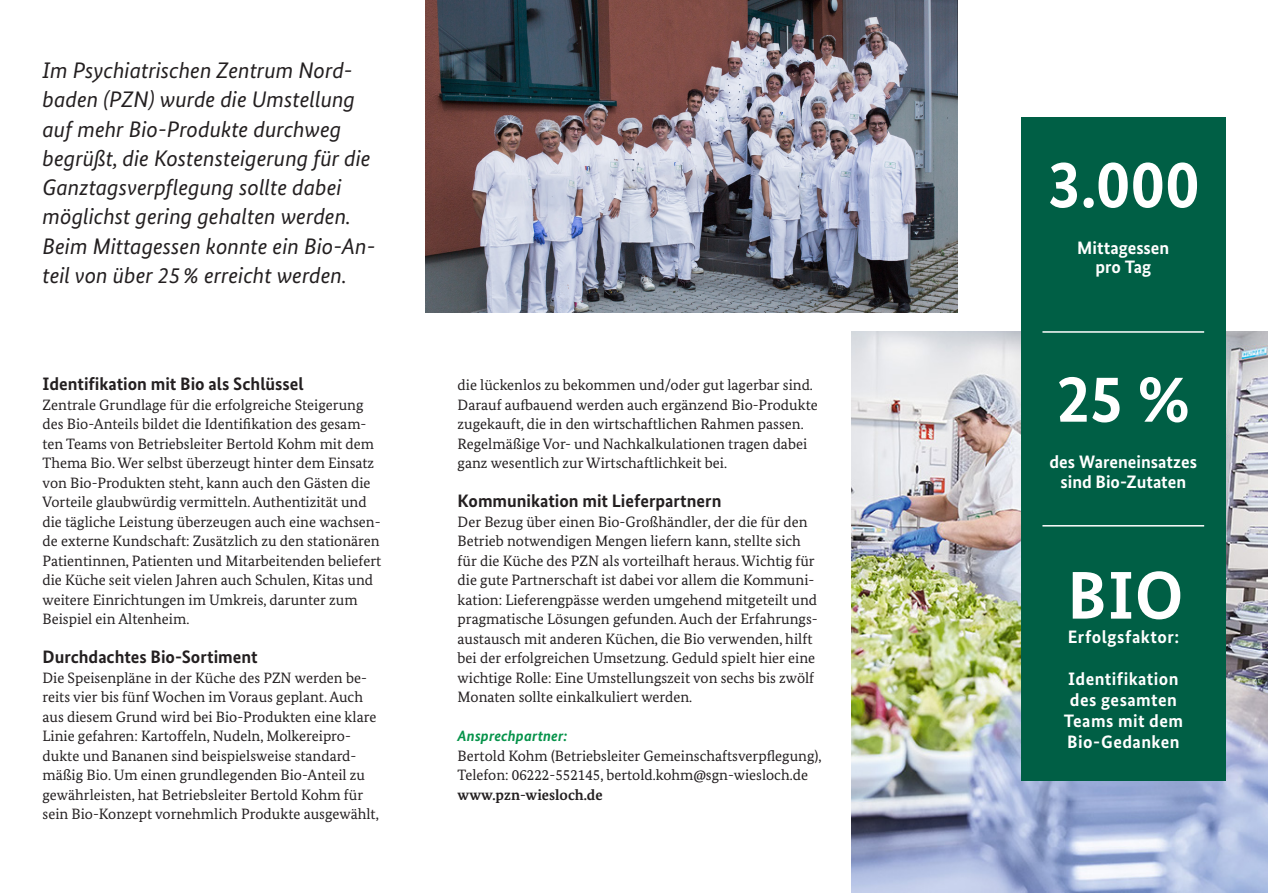
<style>
.page{position:relative;width:1268px;height:893px;background:#fff}
.page>*{position:absolute;margin:0;border:0;box-sizing:border-box;transform-origin:0 0}
.Fließtext{font:700 67.5px "Bundes Sans";color:#fff}
.Impressum_Überschrift{font:700 67.5px "Bundes Sans";color:#fff}
.Anlauftext_1{font:italic 22.5px/29.2px "Bundes Sans";color:#231f20}
.Impressum_Überschrift-2{font:700 18px/21px "Bundes Sans";letter-spacing:.025em;color:#fff;text-align:center}
.Überschrift_4{font:700 18px "Bundes Sans";color:#231f20}
.Überschrift_4-2{font:700 18px/19.5px "Bundes Sans";color:#fff;text-align:center}
.Fließtext-2{font:700 18px "Bundes Sans";color:#231f20}
.Fließtext-3{font:15px/19.5px "Bundes Serif";color:#231f20}
.s1{font-family:"Bundes Sans";font-weight:700;font-style:italic;color:#06934a}
.s2{font-weight:700}
</style>
<div class="page">
<img style="left:851px;top:331px;width:416px;height:562px">
<img style="left:425px;top:0;width:532px;height:312px">
<div style="left:1020px;top:117px;width:205px;height:663px;background:#005f45"></div>
<hr style="left:1042px;top:331px;width:161px;height:2px;background:#fff">
<hr style="left:1042px;top:525px;width:161px;height:2px;background:#fff">
<p class="Anlauftext_1" style="left:43px;top:55px;width:334px">Im Psychiatrischen Zentrum Nord&shy;baden (PZN) wurde die Umstellung auf mehr Bio-Produkte durchweg begrüßt, die Kostensteigerung für die Ganztagsverpflegung sollte dabei möglichst gering gehalten werden.<br>Beim Mittagessen konnte ein Bio-An&shy;teil von über 25% erreicht werden.</p>
<p class="Überschrift_4" style="left:43px;top:373px;width:262px">Identifikation mit Bio als Schlüssel</p>
<p class="Fließtext-3" style="left:43px;top:394px;width:340px">Zentrale Grundlage für die erfolgreiche Steigerung des Bio-Anteils bildet die Identifikation des gesam&shy;ten Teams von Betriebsleiter Bertold Kohm mit dem Thema Bio. Wer selbst überzeugt hinter dem Einsatz von Bio-Produkten steht, kann auch den Gästen die Vorteile glaubwürdig vermitteln. Authentizität und die tägliche Leistung überzeugen auch eine wachsen&shy;de externe Kundschaft: Zusätzlich zu den stationären Patientinnen, Patienten und Mitarbeitenden beliefert die Küche seit vielen Jahren auch Schulen, Kitas und weitere Einrichtungen im Umkreis, darunter zum Beispiel ein Altenheim.</p>
<p class="Überschrift_4" style="left:43px;top:646px;width:217px">Durchdachtes Bio-Sortiment</p>
<p class="Fließtext-3" style="left:43px;top:667px;width:338px">Die Speisenpläne in der Küche des PZN werden be&shy;reits vier bis fünf Wochen im Voraus geplant. Auch aus diesem Grund wird bei Bio-Produkten eine klare Linie gefahren: Kartoffeln, Nudeln, Molkereipro&shy;dukte und Bananen sind beispielsweise standard&shy;mäßig Bio. Um einen grundlegenden Bio-Anteil zu gewährleisten, hat Betriebsleiter Bertold Kohm für sein Bio-Konzept vornehmlich Produkte ausgewählt,</p>
<p class="Fließtext-3" style="left:457px;top:375px;width:361px">die lückenlos zu bekommen und/oder gut lagerbar sind.<br>Darauf aufbauend werden auch ergänzend Bio-Produkte zugekauft, die in den wirtschaftlichen Rahmen passen.<br>Regelmäßige Vor- und Nachkalkulationen tragen dabei ganz wesentlich zur Wirtschaftlichkeit bei.</p>
<p class="Fließtext-2" style="left:457px;top:490px;width:265px">Kommunikation mit Lieferpartnern</p>
<p class="Fließtext-3" style="left:457px;top:511px;width:361px">Der Bezug über einen Bio-Großhändler, der die für den Betrieb notwendigen Mengen liefern kann, stellte sich für die Küche des PZN als vorteilhaft heraus. Wichtig für die gute Partnerschaft ist dabei vor allem die Kommuni&shy;kation: Lieferengpässe werden umgehend mitgeteilt und pragmatische Lösungen gefunden. Auch der Erfahrungs&shy;austausch mit anderen Küchen, die Bio verwenden, hilft bei der erfolgreichen Umsetzung. Geduld spielt hier eine wichtige Rolle: Eine Umstellungszeit von sechs bis zwölf Monaten sollte einkalkuliert werden.</p>
<p class="Fließtext-3" style="left:457px;top:726px;width:365px"><span class="s1">Ansprechpartner:<br></span>Bertold Kohm (Betriebsleiter Gemeinschaftsverpflegung), Telefon: 06222-552145, bertold.kohm@sgn-wiesloch.de <span class="s2">www.pzn-wiesloch.de</span></p>
<p class="Fließtext" style="left:1047px;top:143px;width:153px">3.000</p>
<p class="Überschrift_4-2" style="left:1077px;top:237px;width:94px">Mittagessen</p>
<p class="Überschrift_4-2" style="left:1095px;top:257px;width:57px">pro Tag</p>
<p class="Fließtext" style="left:1056px;top:357px;width:135px">25 %</p>
<p class="Überschrift_4-2" style="left:1049px;top:452px;width:149px">des Wareneinsatzes sind Bio-Zutaten</p>
<p class="Impressum_Überschrift" style="left:1067px;top:554px;width:118px">BIO</p>
<p class="Impressum_Überschrift-2" style="left:1067px;top:626px;width:113px">Erfolgsfaktor:</p>
<p class="Impressum_Überschrift-2" style="left:1063px;top:668px;width:121px">Identifikation des gesamten<br>Teams mit dem<br>Bio-Gedanken</p>
</div>
